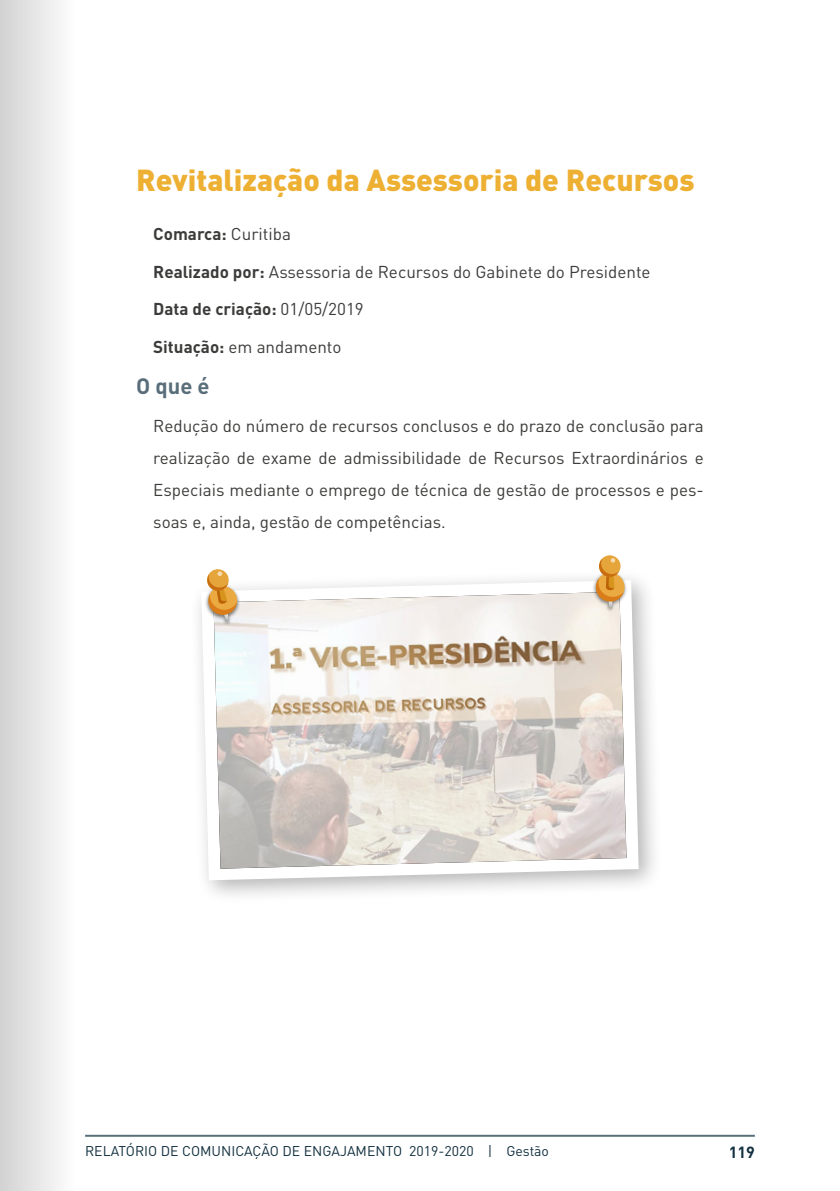
<style>
.page{position:relative;width:840px;height:1191px;background:#fff}
.page>*{position:absolute;margin:0;border:0;box-sizing:border-box;transform-origin:0 0}
.t1{font:900 30px "DIN Pro";color:#edb033}
.t2{font:700 22px "DIN Pro";color:#596e7a}
.t3{font:17px/32px "DIN Pro";color:#3c3c3b;text-align:justify}
.t4{font:700 17px "DIN Pro";color:#3c3c3b}
.t5{font:700 16px "DIN Pro";color:#123040}
.t6{font:14px "DIN Pro";color:#123040}
.s1{font-weight:400}
.s2{font-weight:700}
</style>
<div class="page">
<hr style="left:85px;top:1134px;width:669px;height:2px;background:#596e79">
<div style="left:188px;top:567px;width:474px;height:337px;background:#000;opacity:.3"></div>
<svg style="left:201px;top:580px;width:437px;height:300px"></svg>
<img style="left:213px;top:592px;width:413px;height:276px">
<img style="left:585px;top:567px;width:48px;height:51px">
<div style="left:595px;top:572px;width:29px;height:30px;background:#eaaa41;border-radius:50%"></div>
<svg style="left:595px;top:556px;width:28px;height:51px"></svg>
<img style="left:203px;top:582px;width:40px;height:45px">
<svg style="left:206px;top:568px;width:32px;height:52px"></svg>
<div style="left:0;top:0;width:127px;height:1191px;background:linear-gradient(to right,#d9d9d9,#fff)"></div>
<h1 class="t1" style="left:136px;top:160px;width:559px">Revitalização da Assessoria de Recursos</h1>
<p class="t4" style="left:153px;top:222px;width:139px">Comarca: <span class="s1">Curitiba</span></p>
<p class="t3" style="left:153px;top:255px;width:498px"><span class="s2">Realizado por:</span> Assessoria de Recursos do Gabinete do Presidente</p>
<p class="t4" style="left:153px;top:298px;width:212px">Data de criação: <span class="s1">01/05/2019</span></p>
<p class="t3" style="left:153px;top:330px;width:190px"><span class="s2">Situação:</span> em andamento</p>
<p class="t2" style="left:136px;top:371px;width:75px">O que é</p>
<p class="t3" style="left:153px;top:409px;width:552px">Redução do número de recursos conclusos e do prazo de conclusão para realização de exame de admissibilidade de Recursos Extraordinários e Especiais mediante o emprego de técnica de gestão de processos e pes&shy;soas e, ainda, gestão de competências.</p>
<p class="t6" style="left:85px;top:1141px;width:465px">RELATÓRIO DE COMUNICAÇÃO DE ENGAJAMENTO 2019-2020 | Gestão</p>
<p class="t5" style="left:728px;top:1141px;width:28px">119</p>
</div>
